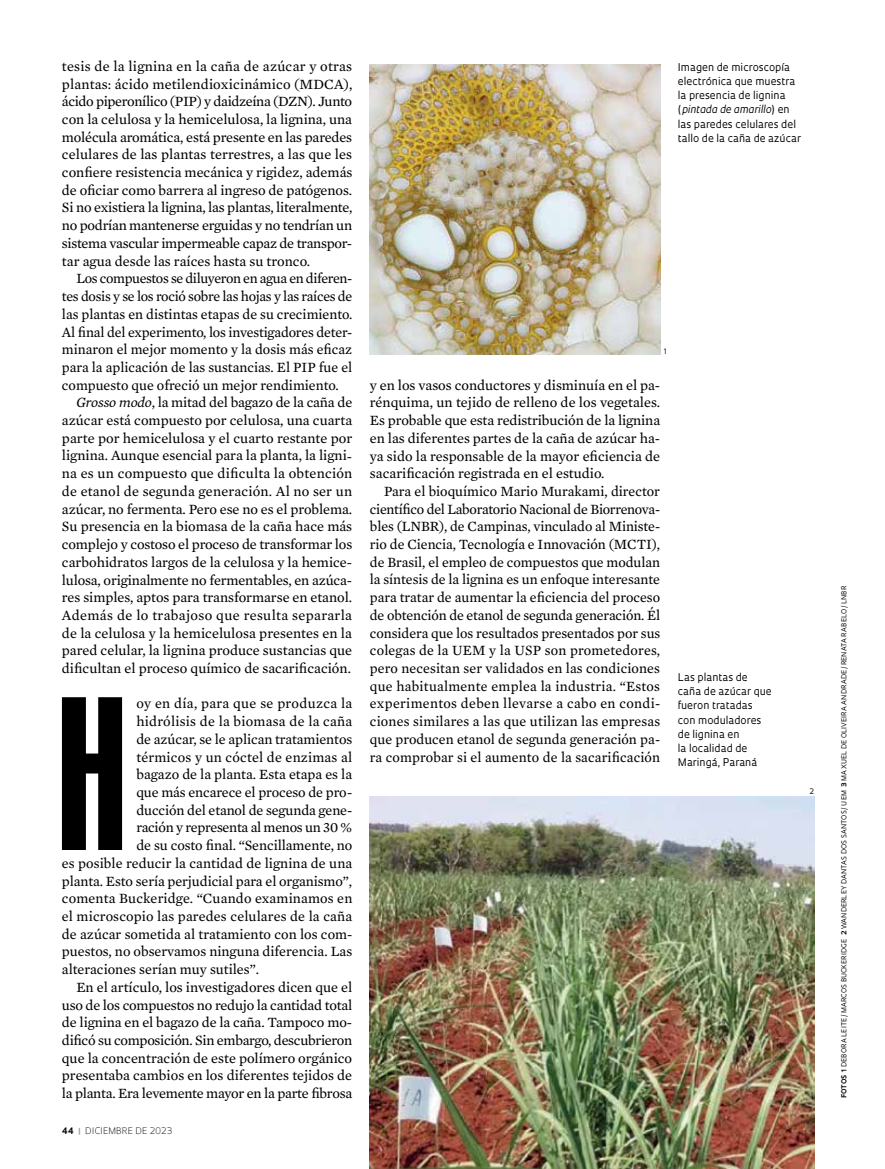
<style>
.page{position:relative;width:885px;height:1169px;background:#fff}
.page>*{position:absolute;margin:0;border:0;box-sizing:border-box;transform-origin:0 0}
.t1{font:195.45px "Swiss 924 BT Regular B";color:#000}
.t2{font:14.4px/17.7px "Mercury Text G2";color:#000;text-align:justify}
.t3{font:14.4px "Mercury Text G2";letter-spacing:-.02em;color:#000}
.t4{font:14.4px "Mercury Text G2";letter-spacing:-.025em;color:#000}
.t5{font:14.4px "Mercury Text G2";letter-spacing:.025em;color:#000}
.t6{font:14.4px "Mercury Text G2";letter-spacing:.02em;color:#000}
.t7{font:10.35px/14.1px "Oculum";color:#000}
.t8{font:300 8.7px "Oculum";letter-spacing:.015em;color:#000}
.t9{font:7.35px "Oculum";color:#000}
.t10{font:6.75px "Oculum";letter-spacing:.02em;color:#000}
.s1{font-style:italic}
.s2{font-weight:700}
.s3{font-weight:700;color:#939598}
</style>
<div class="page">
<img style="left:370px;top:64px;width:290px;height:290px">
<img style="left:370px;top:796px;width:444px;height:372px">
<p class="t2" style="left:62px;top:56px;width:292px">tesis de la lignina en la caña de azúcar y otras plantas: ácido metilendioxicinámico (MDCA), ácido piperonílico (PIP) y daidzeína (DZN). Junto con la celulosa y la hemicelulosa, la lignina, una molécula aromática, está presente en las paredes celulares de las plantas terrestres, a las que les confiere resistencia mecánica y rigidez, además de oficiar como barrera al ingreso de patógenos.<br>Si no existiera la lignina, las plantas, literalmente, no podrían mantenerse erguidas y no tendrían un sistema vascular impermeable capaz de transpor&shy;tar agua desde las raíces hasta su tronco.</p>
<p class="t4" style="left:76px;top:268px;width:277px">Los compuestos se diluyeron en agua en diferen-</p>
<p class="t3" style="left:62px;top:286px;width:292px">tes dosis y se los roció sobre las hojas y las raíces de</p>
<p class="t2" style="left:62px;top:304px;width:292px">las plantas en distintas etapas de su crecimiento.</p>
<p class="t2" style="left:62px;top:322px;width:292px">Al final del experimento, los investigadores deter-</p>
<p class="t2" style="left:62px;top:340px;width:292px">minaron el mejor momento y la dosis más eficaz</p>
<p class="t2" style="left:62px;top:357px;width:292px">para la aplicación de las sustancias. El PIP fue el</p>
<p class="t2" style="left:62px;top:375px;width:278px">compuesto que ofreció un mejor rendimiento.</p>
<p class="t2" style="left:76px;top:393px;width:277px"><span class="s1">Grosso modo</span>, la mitad del bagazo de la caña de</p>
<p class="t2" style="left:62px;top:411px;width:292px">azúcar está compuesto por celulosa, una cuarta</p>
<p class="t2" style="left:62px;top:428px;width:292px">parte por hemicelulosa y el cuarto restante por</p>
<p class="t2" style="left:62px;top:446px;width:292px">lignina. Aunque esencial para la planta, la ligni-</p>
<p class="t2" style="left:62px;top:464px;width:292px">na es un compuesto que dificulta la obtención</p>
<p class="t2" style="left:62px;top:481px;width:292px">de etanol de segunda generación. Al no ser un</p>
<p class="t2" style="left:62px;top:499px;width:292px">azúcar, no fermenta. Pero ese no es el problema.</p>
<p class="t2" style="left:62px;top:517px;width:292px">Su presencia en la biomasa de la caña hace más</p>
<p class="t2" style="left:62px;top:534px;width:292px">complejo y costoso el proceso de transformar los</p>
<p class="t2" style="left:62px;top:552px;width:292px">carbohidratos largos de la celulosa y la hemice-</p>
<p class="t2" style="left:62px;top:570px;width:292px">lulosa, originalmente no fermentables, en azúca-</p>
<p class="t2" style="left:62px;top:588px;width:292px">res simples, aptos para transformarse en etanol.</p>
<p class="t5" style="left:62px;top:604px;width:292px">Además de lo trabajoso que resulta separarla</p>
<p class="t2" style="left:62px;top:623px;width:292px">de la celulosa y la hemicelulosa presentes en la</p>
<p class="t2" style="left:62px;top:641px;width:292px">pared celular, la lignina produce sustancias que</p>
<p class="t2" style="left:62px;top:658px;width:291px">dificultan el proceso químico de sacarificación.</p>
<h1 class="t1" style="left:56px;top:657px;width:74px">H</h1>
<p class="t6" style="left:136px;top:693px;width:217px">oy en día, para que se produzca la</p>
<p class="t2" style="left:136px;top:711px;width:217px">hidrólisis de la biomasa de la caña</p>
<p class="t2" style="left:136px;top:729px;width:217px">de azúcar, se le aplican tratamientos</p>
<p class="t2" style="left:136px;top:747px;width:217px">térmicos y un cóctel de enzimas al</p>
<p class="t2" style="left:136px;top:765px;width:217px">bagazo de la planta. Esta etapa es la</p>
<p class="t2" style="left:136px;top:782px;width:217px">que más encarece el proceso de pro-</p>
<p class="t2" style="left:136px;top:800px;width:217px">ducción del etanol de segunda gene-</p>
<p class="t3" style="left:136px;top:817px;width:217px">ración y representa al menos un 30 %</p>
<p class="t2" style="left:136px;top:835px;width:218px">de su costo final. “Sencillamente, no</p>
<p class="t2" style="left:62px;top:853px;width:292px">es posible reducir la cantidad de lignina de una</p>
<p class="t2" style="left:62px;top:871px;width:292px">planta. Esto sería perjudicial para el organismo”,</p>
<p class="t2" style="left:62px;top:889px;width:292px">comenta Buckeridge. “Cuando examinamos en</p>
<p class="t2" style="left:62px;top:906px;width:292px">el microscopio las paredes celulares de la caña</p>
<p class="t2" style="left:62px;top:924px;width:292px">de azúcar sometida al tratamiento con los com-</p>
<p class="t2" style="left:62px;top:942px;width:292px">puestos, no observamos ninguna diferencia. Las</p>
<p class="t2" style="left:62px;top:959px;width:199px">alteraciones serían muy sutiles”.</p>
<p class="t2" style="left:76px;top:977px;width:277px">En el artículo, los investigadores dicen que el</p>
<p class="t2" style="left:62px;top:995px;width:292px">uso de los compuestos no redujo la cantidad total</p>
<p class="t2" style="left:62px;top:1012px;width:292px">de lignina en el bagazo de la caña. Tampoco mo-</p>
<p class="t3" style="left:62px;top:1029px;width:292px">dificó su composición. Sin embargo, descubrieron</p>
<p class="t2" style="left:62px;top:1048px;width:292px">que la concentración de este polímero orgánico</p>
<p class="t2" style="left:62px;top:1066px;width:292px">presentaba cambios en los diferentes tejidos de</p>
<p class="t3" style="left:62px;top:1082px;width:292px">la planta. Era levemente mayor en la parte fibrosa</p>
<p class="t8" style="left:62px;top:1124px;width:112px"><span class="s2">44</span> <span class="s3">|</span> DICIEMBRE DE 2023</p>
<p class="t7" style="left:678px;top:60px;width:125px">Imagen de microscopía electrónica que muestra la presencia de lignina (<span class="s1">pintada de amarillo</span>) en las paredes celulares del tallo de la caña de azúcar</p>
<p class="t9" style="left:664px;top:347px;width:5px">1</p>
<p class="t2" style="left:370px;top:375px;width:292px">y en los vasos conductores y disminuía en el pa&shy;rénquima, un tejido de relleno de los vegetales.<br>Es probable que esta redistribución de la lignina en las diferentes partes de la caña de azúcar ha&shy;ya sido la responsable de la mayor eficiencia de sacarificación registrada en el estudio.</p>
<p class="t2" style="left:370px;top:481px;width:292px;text-indent:14px">Para el bioquímico Mario Murakami, director científico del Laboratorio Nacional de Biorrenova&shy;bles (LNBR), de Campinas, vinculado al Ministe&shy;rio de Ciencia, Tecnología e Innovación (MCTI), de Brasil, el empleo de compuestos que modulan la síntesis de la lignina es un enfoque interesante para tratar de aumentar la eficiencia del proceso de obtención de etanol de segunda generación. Él considera que los resultados presentados por sus colegas de la UEM y la USP son prometedores, pero necesitan ser validados en las condiciones que habitualmente emplea la industria. “Estos experimentos deben llevarse a cabo en condi&shy;ciones similares a las que utilizan las empresas que producen etanol de segunda generación pa&shy;ra comprobar si el aumento de la sacarificación</p>
<p class="t7" style="left:678px;top:670px;width:95px">Las plantas de caña de azúcar que fueron tratadas con moduladores de lignina en<br>la localidad de<br>Maringá, Paraná</p>
<p class="t9" style="left:809px;top:786px;width:6px">2</p>
<p class="t10" style="left:840px;top:1098px;width:513px;rotate:-90deg"><span class="s2">FOTOS 1</span> DEBORA LEITE/MARCOS BUCKERIDGE <span class="s2">2</span> WANDERLEY DANTAS DOS SANTOS /UEM <span class="s2">3</span> MAXUEL DE OLIVEIRA ANDRADE/RENATA RABELO/LNBR</p>
</div>
